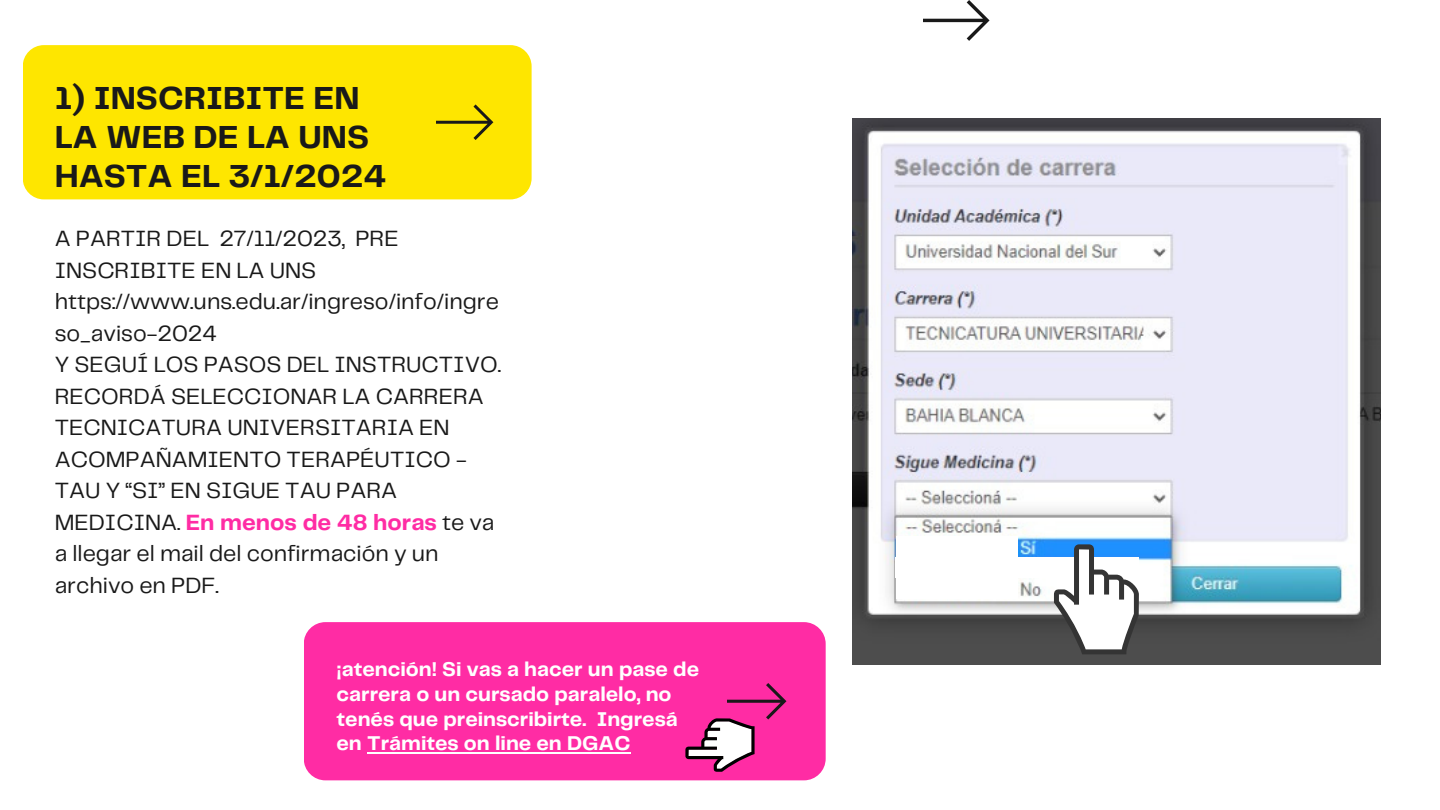
<style>
.page{position:relative;width:1440px;height:810px;background:#fff}
.page>*{position:absolute;margin:0;border:0;box-sizing:border-box;transform-origin:0 0}
.t1{font:700 33.1px/39.2px "Telegraf";color:#191919}
.t2{font:22.9px/31.5px "Telegraf";color:#191919}
.t3{font:700 20.7px/24.8px "Telegraf";color:#fff}
.s1{font-weight:700;color:#ff2ca4}
</style>
<div class="page">
<img style="left:852px;top:118px;width:529px;height:546px">
<div style="left:23px;top:45px;width:509px;height:154px;background:#fee600;border-radius:21px"></div>
<svg style="left:436px;top:104px;width:57px;height:36px"></svg>
<div style="left:896px;top:558px;width:243px;height:20px;background:#fff"></div>
<svg style="left:1054px;top:544px;width:85px;height:110px"></svg>
<svg style="left:924px;top:0;width:65px;height:41px"></svg>
<div style="left:896px;top:536px;width:121px;height:63px;background:#fff"></div>
<div style="left:304px;top:622px;width:522px;height:158px;background:#ff2ca4;border-radius:22px"></div>
<hr style="left:367px;top:752px;width:263px;height:1px;background:#fff">
<svg style="left:685px;top:683px;width:101px;height:89px"></svg>
<p class="t1" style="left:55px;top:80px;width:333px">1) INSCRIBITE EN<br>LA WEB DE LA UNS<br>HASTA EL 3/1/2024</p>
<p class="t2" style="left:55px;top:224px;width:446px">A PARTIR DEL 27/11/2023, PRE<br>INSCRIBITE EN LA UNS https://www.uns.edu.ar/ingreso/info/ingre so_aviso-2024</p>
<p class="t2" style="left:55px;top:350px;width:448px">Y SEGUÍ LOS PASOS DEL INSTRUCTIVO.</p>
<p class="t2" style="left:55px;top:382px;width:441px">RECORDÁ SELECCIONAR LA CARRERA<br>TECNICATURA UNIVERSITARIA EN<br>ACOMPAÑAMIENTO TERAPÉUTICO -<br>TAU Y “SI” EN SIGUE TAU PARA<br>MEDICINA. <span class="s1">En menos de 48 horas</span> te va a llegar el mail del confirmación y un archivo en PDF.</p>
<p class="t3" style="left:337px;top:658px;width:364px">¡atención! Si vas a hacer un pase de carrera o un cursado paralelo, no tenés que preinscribirte. Ingresá en Trámites on line en DGAC</p>
</div>
